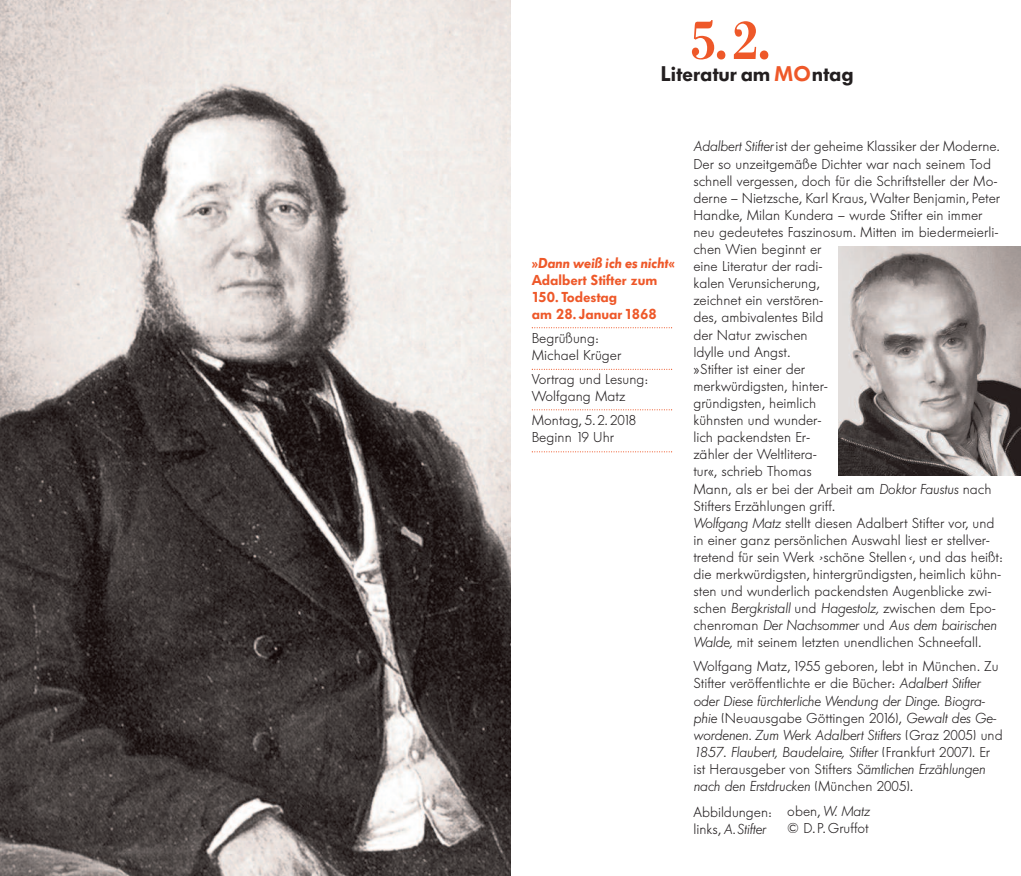
<style>
.page{position:relative;width:1021px;height:876px;background:#fff}
.page>*{position:absolute;margin:0;border:0;box-sizing:border-box;transform-origin:0 0}
.t1{font:500 54.6px "Bodoni Berthold BQ";color:#ee5829;scale:.93 1}
.t2{font:600 21px "Futura BQ";color:#231f20}
.t3{font:300 14.25px/17.1px "Futura BQ";color:#231f20}
.t4{font:italic 300 14.25px/17.1px "Futura BQ";color:#231f20}
.t5{font:600 14.25px/17.1px "Futura BQ";color:#ee5829}
.t6{font:italic 600 14.25px "Futura BQ";letter-spacing:-.01em;color:#ee5829}
.s1{color:#ee5829}
.s2{font-style:italic}
.s3{font-family:"Helvetica";font-style:italic}
.s4{font-style:normal}
</style>
<div class="page">
<img style="left:0;top:0;width:510px;height:876px">
<svg style="left:531px;top:369px;width:141px;height:1px"></svg>
<svg style="left:531px;top:327px;width:141px;height:1px"></svg>
<svg style="left:531px;top:409px;width:141px;height:1px"></svg>
<svg style="left:531px;top:451px;width:141px;height:1px"></svg>
<img style="left:838px;top:246px;width:182px;height:230px">
<h1 class="t1" style="left:690px;top:10px;width:87px">5. 2.</h1>
<h2 class="t2" style="left:660px;top:62px;width:194px">Literatur am <span class="s1">MO</span>ntag</h2>
<p class="t6" style="left:531px;top:255px;width:144px">»Dann weiß ich es nicht«</p>
<p class="t5" style="left:531px;top:271px;width:127px">Adalbert Stifter zum<br>150. Todestag<br>am 28. Januar 1868</p>
<p class="t3" style="left:531px;top:330px;width:91px">Begrüßung:<br>Michael Krüger</p>
<p class="t3" style="left:531px;top:371px;width:118px">Vortrag und Lesung:<br>Wolfgang Matz</p>
<p class="t3" style="left:531px;top:412px;width:106px">Montag, 5. 2. 2018<br>Beginn 19 Uhr</p>
<p class="t3" style="left:693px;top:138px;width:311px"><span class="s2">Adalbert Stifter</span> ist der geheime Klassiker der Moderne.<br>Der so unzeitgemäße Dichter war nach seinem Tod schnell vergessen, doch für die Schriftsteller der Mo&shy;derne – Nietzsche, Karl Kraus, Walter Benjamin, Peter Handke, Milan Kundera – wurde Stifter ein immer neu gedeutetes Faszinosum. Mitten im biedermeierli&shy;chen Wien beginnt er<br>eine Literatur der radi-<br>kalen Verunsicherung,<br>zeichnet ein verstören-<br>des, ambivalentes Bild<br>der Natur zwischen<br>Idylle und Angst.<br>»Stifter ist einer der<br>merkwürdigsten, hinter-<br>gründigsten, heimlich<br>kühnsten und wunder-<br>lich packendsten Er-<br>zähler der Weltlitera-<br>tur«, schrieb Thomas<br>Mann, als er bei der Arbeit am <span class="s2">Doktor Faustus</span> nach Stifters Erzählungen griff.<br><span class="s2">Wolfgang Matz</span> stellt diesen Adalbert Stifter vor, und in einer ganz persönlichen Auswahl liest er stellver&shy;tretend für sein Werk <span class="s3">›</span>schöne Stellen<span class="s3">‹</span>, und das heißt: die merkwürdigsten, hintergründigsten, heimlich kühn&shy;sten und wunderlich packendsten Augenblicke zwi&shy;schen <span class="s2">Bergkristall</span> und <span class="s2">Hagestolz,</span> zwischen dem Epo&shy;chenroman <span class="s2">Der Nachsommer</span> und <span class="s2">Aus dem bairischen Walde,</span> mit seinem letzten unendlichen Schneefall.</p>
<p class="t4" style="left:693px;top:658px;width:311px"><span class="s4">Wolfgang Matz, 1955 geboren, lebt in München. Zu Stifter veröffentlichte er die Bücher:</span> Adalbert Stifter oder Diese fürchterliche Wendung der Dinge. Biogra&shy;phie <span class="s4">(Neuausgabe Göttingen 2016),</span> Gewalt des Ge&shy;wordenen. Zum Werk Adalbert Stifters <span class="s4">(Graz 2005) und </span>1857<span class="s4">.</span> Flaubert, Baudelaire, Stifter <span class="s4">(Frankfurt 2007). Er ist Herausgeber von Stifters</span> Sämtlichen Erzählungen nach den Erstdrucken <span class="s4">(München 2005).</span></p>
<p class="t3" style="left:693px;top:803px;width:80px">Abbildungen: links, <span class="s2">A.Stifter</span></p>
<p class="t3" style="left:787px;top:803px;width:84px">oben, <span class="s2">W. Matz </span>© D.P. Gruffot</p>
</div>
